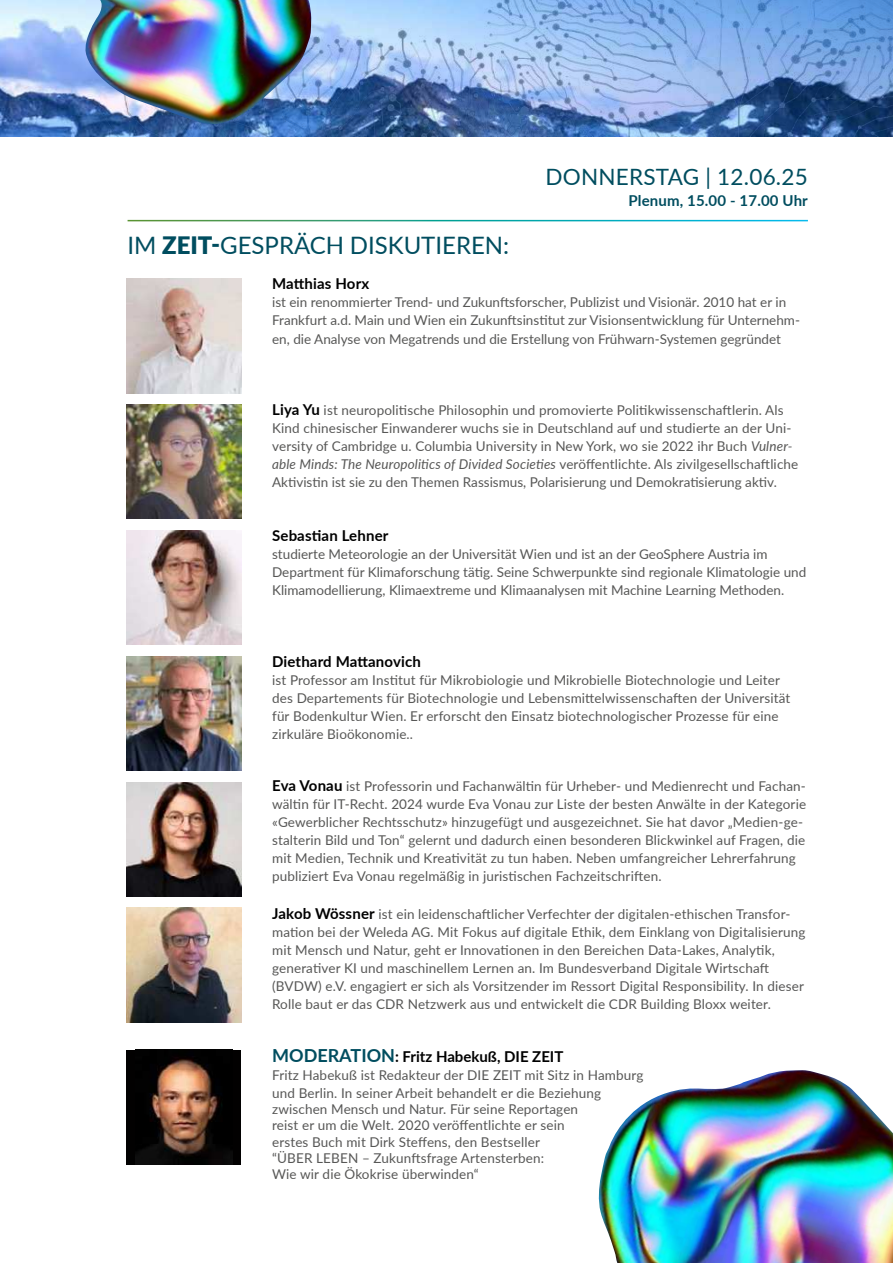
<style>
.page{position:relative;width:893px;height:1263px;background:#fff}
.page>*{position:absolute;margin:0;border:0;box-sizing:border-box;transform-origin:0 0}
.t1{font:24px "Lato";color:#004d5f}
.t2{font:22.5px "Lato";letter-spacing:.01em;color:#004d5f}
.t3{font:700 15px "Lato";letter-spacing:.01em;color:#000}
.t4{font:700 15px "Lato";letter-spacing:.01em;color:#004d5f}
.t5{font:13.5px/18px "Lato";letter-spacing:.01em;color:#575756}
.s1{font-weight:900}
.s2{font-weight:700;font-size:15px;color:#000}
.s3{font-style:italic}
.s4{font-size:18px;color:#004d5f}
</style>
<div class="page">
<img style="left:598px;top:1070px;width:295px;height:193px">
<img style="left:0;top:0;width:893px;height:136px">
<div style="left:126px;top:1050px;width:115px;height:115px;background:#020101"></div>
<img style="left:136px;top:1057px;width:96px;height:108px">
<img style="left:83px;top:0;width:229px;height:124px">
<img style="left:126px;top:278px;width:115px;height:115px">
<img style="left:126px;top:404px;width:115px;height:115px">
<img style="left:126px;top:530px;width:115px;height:115px">
<img style="left:126px;top:656px;width:115px;height:115px">
<img style="left:126px;top:908px;width:115px;height:115px">
<img style="left:126px;top:782px;width:115px;height:115px">
<h2 class="t2" style="left:546px;top:161px;width:264px">DONNERSTAG | 12.06.25</h2>
<p class="t4" style="left:628px;top:190px;width:181px">Plenum, 15.00 - 17.00 Uhr</p>
<h1 class="t1" style="left:128px;top:228px;width:383px">IM <span class="s1">ZEIT-</span>GESPRÄCH DISKUTIEREN:</h1>
<p class="t3" style="left:272px;top:272px;width:99px">Mawhias Horx</p>
<p class="t5" style="left:272px;top:292px;width:529px">ist ein renommierter Trend- und Zukungsforscher, Publizist und Visionär. 2010 hat er in<br>Frankfurt a.d. Main und Wien ein Zukungsinsvtut zur Visionsentwicklung für Unternehm-</p>
<p class="t5" style="left:272px;top:330px;width:510px">en, die Analyse von Megatrends und die Erstellung von Frühwarn-Systemen gegründet</p>
<p class="t5" style="left:272px;top:400px;width:527px"><span class="s2">Liya Yu</span> ist neuropolivsche Philosophin und promovierte Polivkwissenschaglerin. Als Kind chinesischer Einwanderer wuchs sie in Deutschland auf und studierte an der Uni&shy;versity of Cambridge u. Columbia University in New York, wo sie 2022 ihr Buch <span class="s3">Vulner&shy;able Minds: The Neuropolivcs of Divided Socieves</span> veröfentlichte. Als zivilgesellschagliche Akvvisvn ist sie zu den Themen Rassismus, Polarisierung und Demokravsierung akvv.</p>
<p class="t3" style="left:272px;top:524px;width:118px">Sebasvan Lehner</p>
<p class="t5" style="left:272px;top:544px;width:536px">studierte Meteorologie an der Universität Wien und ist an der GeoSphere Austria im<br>Department für Klimaforschung tävg. Seine Schwerpunkte sind regionale Klimatologie und<br>Klimamodellierung, Klimaextreme und Klimaanalysen mit Machine Learning Methoden.</p>
<p class="t3" style="left:272px;top:650px;width:150px">Diethard Mawanovich</p>
<p class="t5" style="left:272px;top:670px;width:520px">ist Professor am Insvtut für Mikrobiologie und Mikrobielle Biotechnologie und Leiter des Departements für Biotechnologie und Lebensmiwelwissenschagen der Universität für Bodenkultur Wien. Er erforscht den Einsatz biotechnologischer Prozesse für eine zirkuläre Bioökonomie..</p>
<p class="t5" style="left:272px;top:777px;width:535px"><span class="s2">Eva Vonau</span> ist Professorin und Fachanwälvn für Urheber- und Medienrecht und Fachan&shy;wälvn für IT-Recht. 2024 wurde Eva Vonau zur Liste der besten Anwälte in der Kategorie «Gewerblicher Rechtsschutz» hinzugefügt und ausgezeichnet. Sie hat davor &gt;Medien-ge&shy;stalterin Bild und Ton&lt; gelernt und dadurch einen besonderen Blickwinkel auf Fragen, die mit Medien, Technik und Kreavvität zu tun haben. Neben umfangreicher Lehrerfahrung publiziert Eva Vonau regelmäßig in jurisvschen Fachzeitschrigen.</p>
<p class="t5" style="left:272px;top:904px;width:535px"><span class="s2">Jakob Wössner</span> ist ein leidenschaglicher Verfechter der digitalen-ethischen Transfor&shy;mavon bei der Weleda AG. Mit Fokus auf digitale Ethik, dem Einklang von Digitalisierung mit Mensch und Natur, geht er Innovavonen in den Bereichen Data-Lakes, Analyvk, generavver KI und maschinellem Lernen an. Im Bundesverband Digitale Wirtschag (BVDW) e.V. engagiert er sich als Vorsitzender im Ressort Digital Responsibility. In dieser Rolle baut er das CDR Netzwerk aus und entwickelt die CDR Building Bloxx weiter.</p>
<p class="t3" style="left:272px;top:1048px;width:293px"><span class="s4">MODERATION</span>: Fritz Habekuß, DIE ZEIT</p>
<p class="t5" style="left:272px;top:1065px;width:373px">Fritz Habekuß ist Redakteur der DIE ZEIT mit Sitz in Hamburg und Berlin. In seiner Arbeit behandelt er die Beziehung</p>
<p class="t5" style="left:272px;top:1101px;width:307px;line-height:16.2px">zwischen Mensch und Natur. Für seine Reportagen reist er um die Welt. 2020 veröfentlichte er sein erstes Buch mit Dirk Stefens, den Bestseller &lt;ÜBER LEBEN 3 Zukungsfrage Artensterben:<br>Wie wir die Ökokrise überwinden&lt;</p>
</div>
